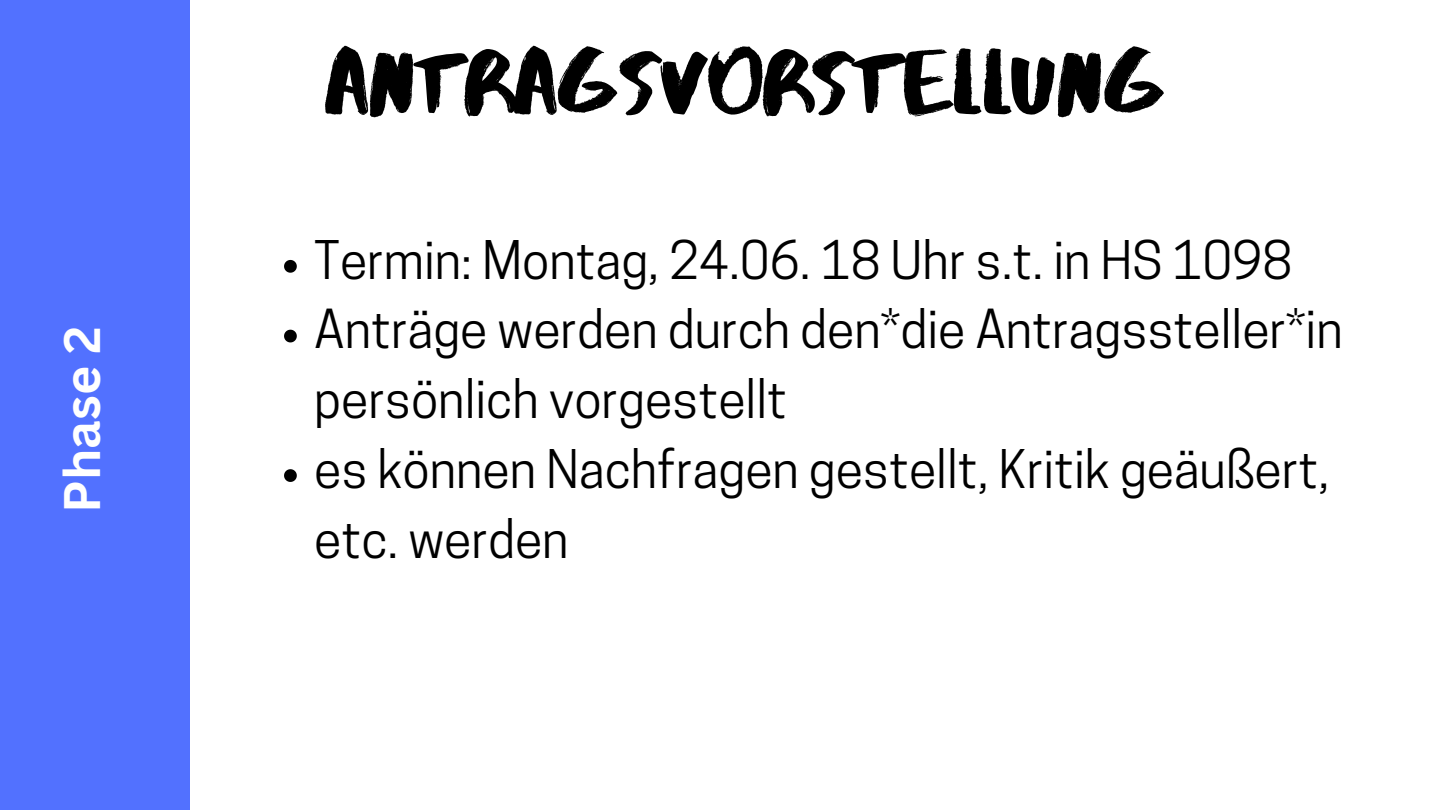
<style>
.page{position:relative;width:1440px;height:810px;background:#fff}
.page>*{position:absolute;margin:0;border:0;box-sizing:border-box;transform-origin:0 0}
.t1{font:92px "Abys";color:#000}
.t2{font:50px/69.8px "Cooper Hewitt";color:#000}
.t3{font:700 50px "Canva Sans";color:#fff}
</style>
<div class="page">
<div style="left:0;top:0;width:190px;height:810px;background:#5271ff"></div>
<svg style="left:284px;top:260px;width:13px;height:13px"></svg>
<svg style="left:284px;top:330px;width:13px;height:12px"></svg>
<svg style="left:284px;top:469px;width:13px;height:13px"></svg>
<p class="t3" style="left:47px;top:513px;width:188px;rotate:-90deg">Phase 2</p>
<h2 class="t1" style="left:325px;top:25px;width:842px">ANTRAGSVORSTELLUNG</h2>
<h1 class="t2" style="left:314px;top:231px;width:980px">Termin: Montag, 24.06. 18 Uhr s.t. in HS 1098</h1>
<p class="t2" style="left:314px;top:301px;width:1030px">Anträge werden durch den*die Antragssteller*in persönlich vorgestellt</p>
<p class="t2" style="left:314px;top:441px;width:1016px">es können Nachfragen gestellt, Kritik geäußert, etc. werden</p>
</div>
